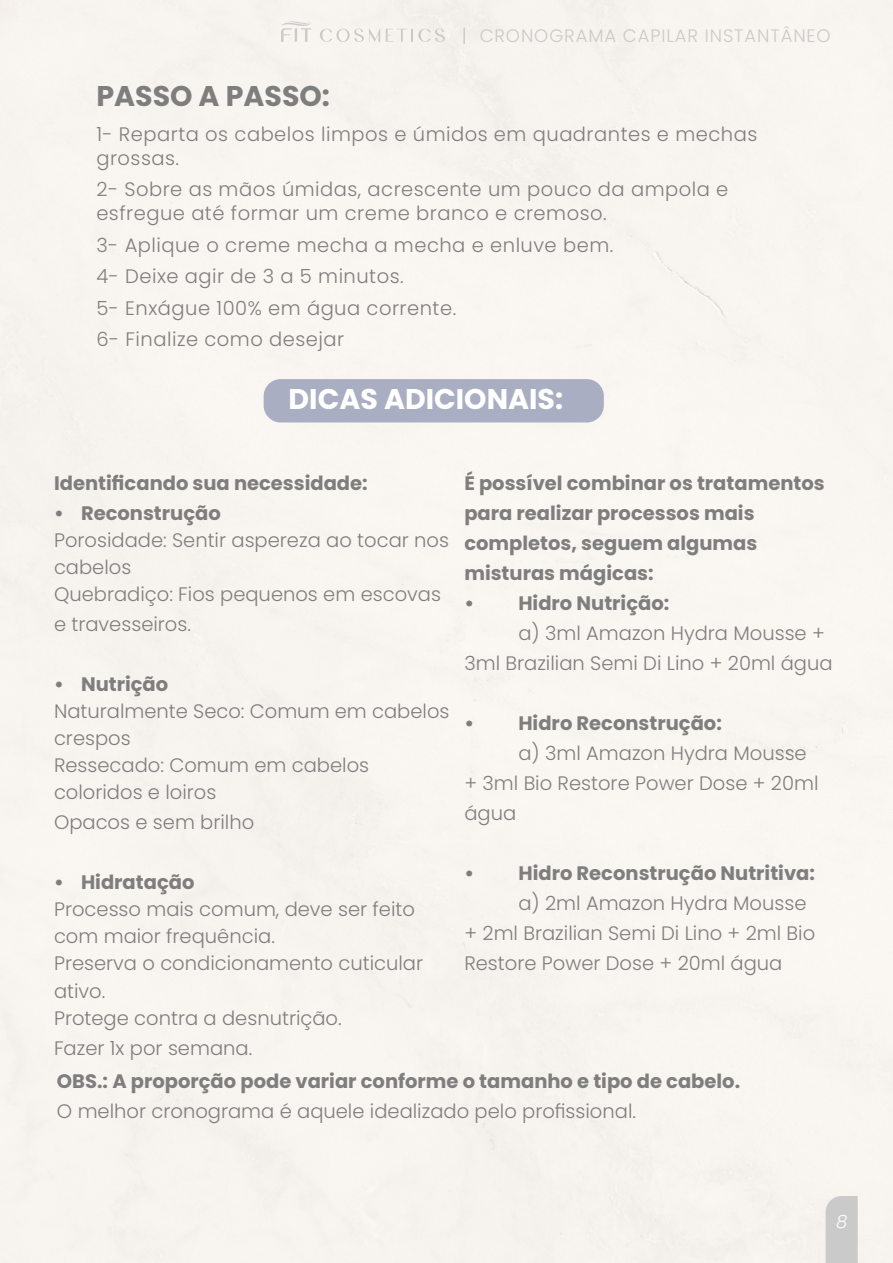
<style>
.page{position:relative;width:893px;height:1263px;background:#fff}
.page>*{position:absolute;margin:0;border:0;box-sizing:border-box;transform-origin:0 0}
.t1{font:700 28.5px "Poppins";color:#fff}
.t2{font:700 28.5px "Poppins";color:#7e7e7e}
.t3{font:300 19.5px/27px "Poppins";color:#7e7e7e}
.t4{font:700 19.5px/30px "Poppins";color:#7e7e7e}
.t5{font:300 19.5px/31.5px "Poppins";letter-spacing:.025em;color:#7e7e7e}
.t6{font:300 18px "Poppins";letter-spacing:.05em;color:#cbc9c9}
.t7{font:italic 300 18px "Poppins";color:#fff}
</style>
<div class="page">
<div style="left:264px;top:379px;width:340px;height:43px;background:#a9aec3;border-radius:17px"></div>
<div style="left:826px;top:1196px;width:32px;height:67px;background:#cacaca"></div>
<svg style="left:281px;top:21px;width:30px;height:21px"></svg>
<svg style="left:320px;top:29px;width:60px;height:13px"></svg>
<svg style="left:386px;top:29px;width:59px;height:13px"></svg>
<svg style="left:463px;top:28px;width:2px;height:16px"></svg>
<p class="t6" style="left:480px;top:25px;width:353px">CRONOGRAMA CAPILAR INSTANTÂNEO</p>
<h1 class="t2" style="left:96px;top:80px;width:235px">PASSO A PASSO:</h1>
<p class="t5" style="left:96px;top:122px;width:662px;line-height:24px">1- Reparta os cabelos limpos e úmidos em quadrantes e mechas grossas.</p>
<p class="t5" style="left:96px;top:177px;width:633px;line-height:24px">2- Sobre as mãos úmidas, acrescente um pouco da ampola e esfregue até formar um creme branco e cremoso.</p>
<p class="t5" style="left:96px;top:229px;width:518px">3- Aplique o creme mecha a mecha e enluve bem.<br>4- Deixe agir de 3 a 5 minutos.<br>5- Enxágue 100% em água corrente.<br>6- Finalize como desejar</p>
<h1 class="t1" style="left:289px;top:382px;width:276px">DICAS ADICIONAIS:</h1>
<p class="t4" style="left:464px;top:469px;width:362px">É possível combinar os tratamentos para realizar processos mais completos, seguem algumas misturas mágicas:</p>
<p class="t4" style="left:464px;top:589px;width:206px">• Hidro Nutrição:</p>
<p class="t3" style="left:464px;top:619px;width:370px;line-height:30px;text-indent:54px">a) 3ml Amazon Hydra Mousse +<br>3ml Brazilian Semi Di Lino + 20ml água</p>
<p class="t4" style="left:464px;top:709px;width:259px">• Hidro Reconstrução:</p>
<p class="t3" style="left:464px;top:739px;width:356px;line-height:30px;text-indent:54px">a) 3ml Amazon Hydra Mousse + 3ml Bio Restore Power Dose + 20ml água</p>
<p class="t4" style="left:464px;top:859px;width:352px">• Hidro Reconstrução Nutritiva:</p>
<p class="t3" style="left:464px;top:889px;width:352px;line-height:30px;text-indent:54px">a) 2ml Amazon Hydra Mousse + 2ml Brazilian Semi Di Lino + 2ml Bio<br>Restore Power Dose + 20ml água</p>
<p class="t4" style="left:54px;top:469px;width:315px">Identificando sua necessidade:</p>
<p class="t4" style="left:54px;top:499px;width:168px">• Reconstrução</p>
<p class="t3" style="left:54px;top:527px;width:397px">Porosidade: Sentir aspereza ao tocar nos cabelos<br>Quebradiço: Fios pequenos em escovas</p>
<p class="t3" style="left:54px;top:611px;width:138px">e travesseiros.</p>
<p class="t4" style="left:54px;top:670px;width:116px">• Nutrição</p>
<p class="t3" style="left:54px;top:698px;width:397px">Naturalmente Seco: Comum em cabelos crespos<br>Ressecado: Comum em cabelos coloridos e loiros</p>
<p class="t3" style="left:54px;top:809px;width:202px">Opacos e sem brilho</p>
<p class="t4" style="left:54px;top:868px;width:142px">• Hidratação</p>
<p class="t3" style="left:54px;top:896px;width:371px">Processo mais comum, deve ser feito com maior frequência.<br>Preserva o condicionamento cuticular ativo.<br>Protege contra a desnutrição.</p>
<p class="t3" style="left:54px;top:1034px;width:200px">Fazer 1x por semana.</p>
<p class="t4" style="left:57px;top:1066px;width:685px">OBS.: A proporção pode variar conforme o tamanho e tipo de cabelo.</p>
<p class="t3" style="left:57px;top:1098px;width:580px">O melhor cronograma é aquele idealizado pelo profissional.</p>
<p class="t7" style="left:836px;top:1211px;width:13px">8</p>
</div>
